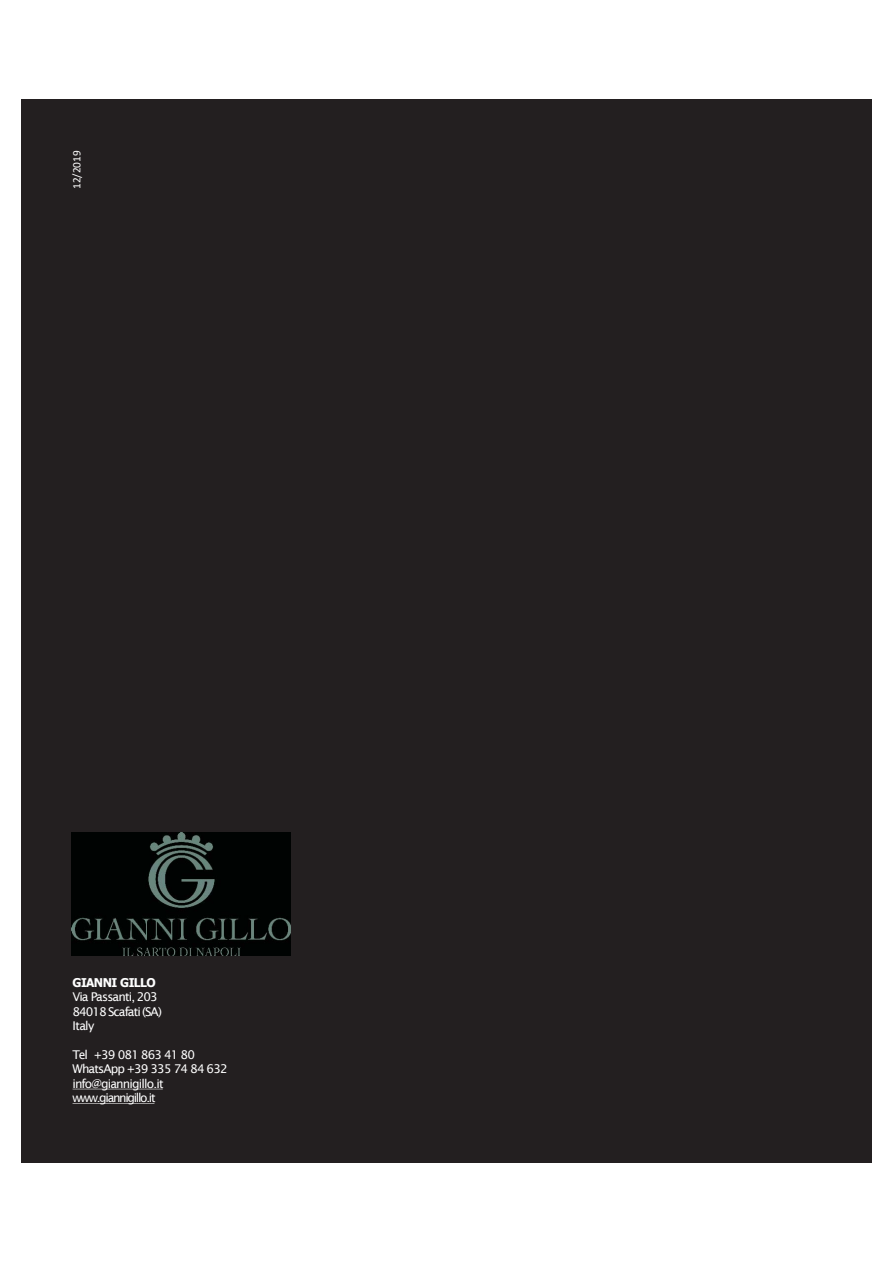
<style>
.page{position:relative;width:893px;height:1263px;background:#fff}
.page>*{position:absolute;margin:0;border:0;box-sizing:border-box;transform-origin:0 0}
.t1{font:12px/14.4px "Lucida Sans";letter-spacing:-.08em;color:#fff}
.t2{font:700 12px "Tahoma";letter-spacing:-.045em;color:#fff}
.t3{font:11.4px "Calibri";letter-spacing:-.015em;color:#fff}
</style>
<div class="page">
<div style="left:21px;top:100px;width:851px;height:1063px;background:#231f20"></div>
<svg style="left:73px;top:1089px;width:90px;height:1px"></svg>
<svg style="left:73px;top:1103px;width:81px;height:1px"></svg>
<img style="left:72px;top:833px;width:219px;height:122px">
<p class="t3" style="left:72px;top:189px;width:40px;rotate:-90deg">12/2019</p>
<p class="t2" style="left:73px;top:975px;width:85px">GIANNI GILLO</p>
<p class="t1" style="left:73px;top:989px;width:91px">Via Passanti, 203<br>84018 Scafati (SA)<br>Italy</p>
<p class="t1" style="left:73px;top:1047px;width:157px">Tel +39 081 863 41 80<br>WhatsApp +39 335 74 84 632 info@giannigillo.it www.giannigillo.it</p>
</div>
